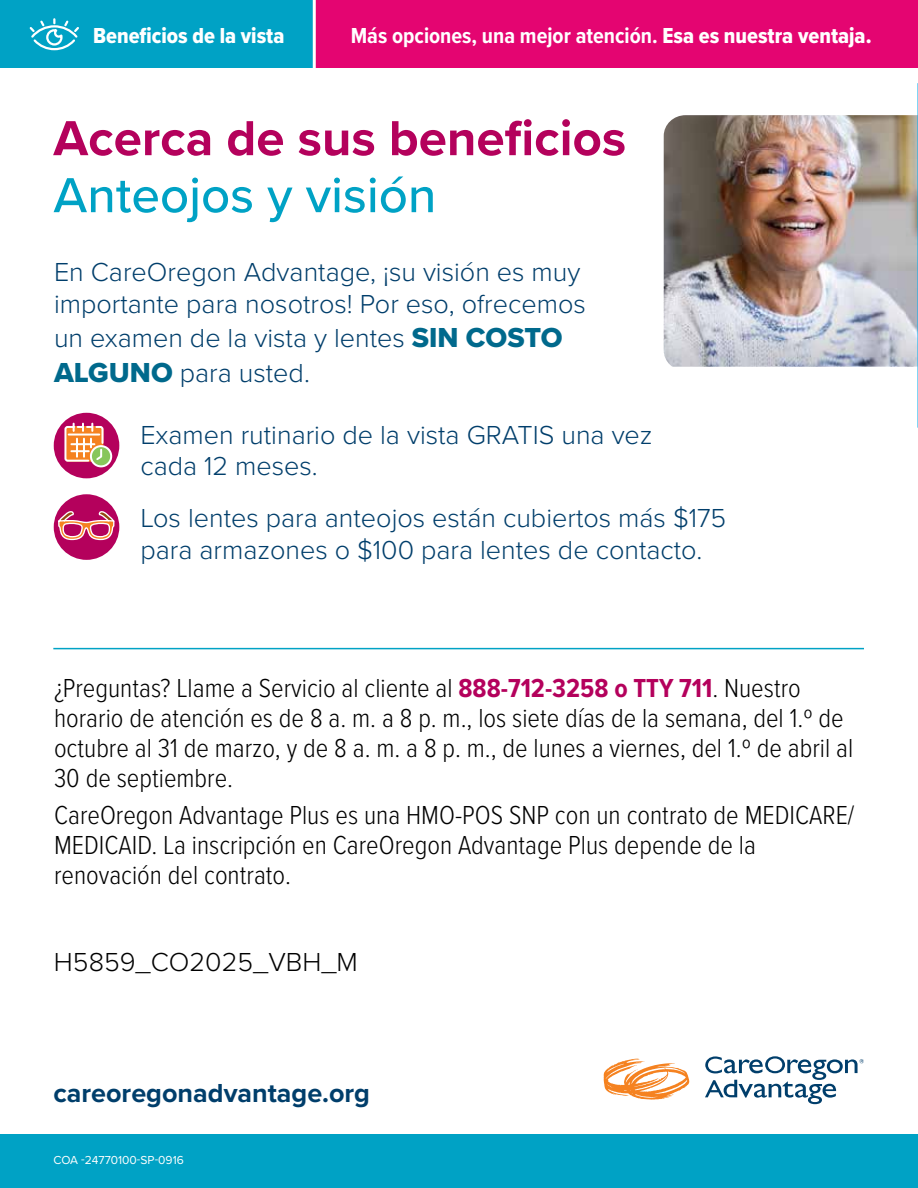
<style>
.page{position:relative;width:918px;height:1188px;background:#fff}
.page>*{position:absolute;margin:0;border:0;box-sizing:border-box;transform-origin:0 0}
.t1{font:700 51px "Proxima Nova";color:#b4015c}
.t2{font:500 51px "Proxima Nova";color:#00a2c5}
.t3{font:300 27px/30px "Proxima Nova Cond";color:#000}
.t4{font:300 27px/31.5px "Proxima Nova";color:#003e6b}
.t5{font:700 27px "Proxima Nova";color:#003e6b}
.t6{font:300 27px "Proxima Nova";color:#000}
.t7{font:700 22.5px "Proxima Nova Cond";color:#fff}
.t8{font:22.5px "Proxima Nova Cond Extrabld";color:#fff}
.t9{font:12px "Proxima Nova";color:#fff}
.s1{font-family:"Proxima Nova Cond Extrabld";font-weight:400}
.s2{font-family:"Proxima Nova Extrabld";font-weight:400;font-size:28.5px;color:#00698c}
.s3{font-weight:700;color:#b4015c}
</style>
<div class="page">
<img style="left:663px;top:115px;width:254px;height:252px">
<hr style="left:917px;top:83px;width:1px;height:345px;background:#00aeef">
<div style="left:0;top:1134px;width:918px;height:54px;background:#00a2c5"></div>
<hr style="left:53px;top:648px;width:811px;height:1px;background:#00a2c5">
<div style="left:314px;top:0;width:604px;height:68px;background:#e40571"></div>
<div style="left:0;top:0;width:314px;height:68px;background:#00a2c5"></div>
<hr style="left:313px;top:0;width:3px;height:72px;background:#fff">
<div style="left:54px;top:413px;width:65px;height:65px;background:#b4015c;border-radius:50%"></div>
<div style="left:54px;top:494px;width:65px;height:66px;background:#b4015c;border-radius:50%"></div>
<svg style="left:57px;top:412px;width:59px;height:238px"></svg>
<svg style="left:604px;top:1059px;width:85px;height:41px"></svg>
<svg style="left:705px;top:1056px;width:159px;height:48px"></svg>
<svg style="left:29px;top:18px;width:50px;height:33px"></svg>
<p class="t8" style="left:93px;top:19px;width:193px">Beneficios de la vista</p>
<p class="t7" style="left:351px;top:19px;width:522px">Más opciones, una mejor atención. <span class="s1">Esa es nuestra ventaja.</span></p>
<h1 class="t1" style="left:53px;top:100px;width:574px">Acerca de sus beneficios</h1>
<h1 class="t2" style="left:53px;top:157px;width:385px">Anteojos y visión</h1>
<p class="t4" style="left:54px;top:255px;width:533px">En CareOregon Advantage, ¡su visión es muy importante para nosotros! Por eso, ofrecemos</p>
<p class="t4" style="left:54px;top:319px;width:510px;line-height:34.5px">un examen de la vista y lentes <span class="s2">SIN COSTO<br>ALGUNO</span> para usted.</p>
<p class="t4" style="left:140px;top:418px;width:514px">Examen rutinario de la vista GRATIS una vez cada 12 meses.</p>
<p class="t4" style="left:140px;top:501px;width:588px">Los lentes para anteojos están cubiertos más $175 para armazones o $100 para lentes de contacto.</p>
<p class="t3" style="left:54px;top:672px;width:801px">¿Preguntas? Llame a Servicio al cliente al <span class="s3">888-712-3258 o TTY 711</span>. Nuestro horario de atención es de 8 a. m. a 8 p. m., los siete días de la semana, del 1.º de octubre al 31 de marzo, y de 8 a. m. a 8 p. m., de lunes a viernes, del 1.º de abril al 30 de septiembre.</p>
<p class="t3" style="left:54px;top:798px;width:802px">CareOregon Advantage Plus es una HMO-POS SNP con un contrato de MEDICARE/<br>MEDICAID. La inscripción en CareOregon Advantage Plus depende de la renovación del contrato.</p>
<p class="t6" style="left:54px;top:942px;width:305px">H5859_CO2025_VBH_M</p>
<p class="t5" style="left:53px;top:1073px;width:318px">careoregonadvantage.org</p>
<p class="t9" style="left:53px;top:1151px;width:132px">COA -24770100-SP-0916</p>
</div>
